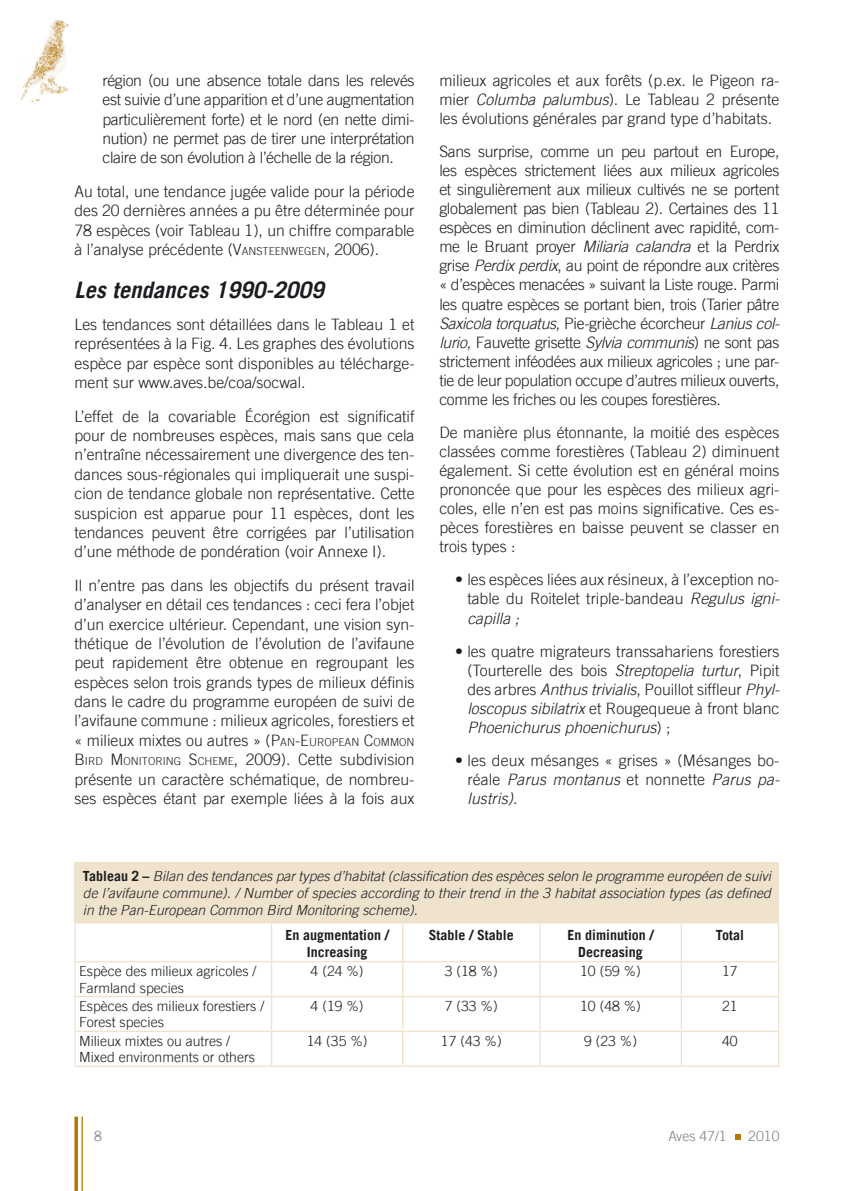
<style>
.page{position:relative;width:844px;height:1191px;background:#fff}
.page>*{position:absolute;margin:0;border:0;box-sizing:border-box;transform-origin:0 0}
.t1{font:italic 700 22.75px "Trade Gothic";color:#1b1c20}
.t2{font:300 15.75px/19.1px "Trade Gothic";color:#1b1c20;text-align:justify}
.t3{font:italic 300 14px/16.8px "Trade Gothic";color:#1b1c20;text-align:justify}
.t4{font:300 14px/16.8px "Trade Gothic";color:#1b1c20}
.t5{font:700 14px/16.8px "Trade Gothic";color:#1b1c20;text-align:center}
.t6{font:300 14px "Trade Gothic";color:#818084}
.s1{font-style:inherit}
.s2{font-size:11.03px}
.s3{font-style:italic}
.s4{font-weight:700;font-style:normal}
</style>
<div class="page">
<svg style="left:735px;top:1134px;width:5px;height:5px"></svg>
<svg style="left:74px;top:1116px;width:4px;height:75px"></svg>
<hr style="left:81px;top:1116px;width:2px;height:75px;background:#b37900">
<img style="left:20px;top:20px;width:49px;height:81px">
<hr style="left:74px;top:923px;width:2px;height:38px;background:#f0e3ce">
<hr style="left:271px;top:923px;width:1px;height:38px;background:#f0e3ce">
<hr style="left:402px;top:923px;width:1px;height:38px;background:#f0e3ce">
<hr style="left:539px;top:923px;width:1px;height:38px;background:#f0e3ce">
<hr style="left:680px;top:923px;width:1px;height:38px;background:#f0e3ce">
<hr style="left:777px;top:923px;width:2px;height:38px;background:#f0e3ce">
<hr style="left:74px;top:961px;width:197px;height:1px;background:#f0e3ce">
<hr style="left:74px;top:962px;width:2px;height:34px;background:#f0e3ce">
<hr style="left:271px;top:961px;width:131px;height:1px;background:#f0e3ce">
<hr style="left:271px;top:962px;width:1px;height:34px;background:#f0e3ce">
<hr style="left:402px;top:961px;width:137px;height:1px;background:#f0e3ce">
<hr style="left:402px;top:962px;width:1px;height:34px;background:#f0e3ce">
<hr style="left:539px;top:961px;width:142px;height:1px;background:#f0e3ce">
<hr style="left:539px;top:962px;width:1px;height:34px;background:#f0e3ce">
<hr style="left:681px;top:961px;width:98px;height:1px;background:#f0e3ce">
<hr style="left:680px;top:962px;width:1px;height:34px;background:#f0e3ce">
<hr style="left:777px;top:962px;width:2px;height:34px;background:#f0e3ce">
<hr style="left:74px;top:996px;width:197px;height:1px;background:#f0e3ce">
<hr style="left:74px;top:997px;width:2px;height:33px;background:#f0e3ce">
<hr style="left:271px;top:996px;width:131px;height:1px;background:#f0e3ce">
<hr style="left:271px;top:997px;width:1px;height:33px;background:#f0e3ce">
<hr style="left:402px;top:996px;width:137px;height:1px;background:#f0e3ce">
<hr style="left:402px;top:997px;width:1px;height:33px;background:#f0e3ce">
<hr style="left:539px;top:996px;width:142px;height:1px;background:#f0e3ce">
<hr style="left:539px;top:997px;width:1px;height:33px;background:#f0e3ce">
<hr style="left:681px;top:996px;width:98px;height:1px;background:#f0e3ce">
<hr style="left:680px;top:997px;width:1px;height:33px;background:#f0e3ce">
<hr style="left:777px;top:997px;width:2px;height:33px;background:#f0e3ce">
<hr style="left:74px;top:1030px;width:197px;height:2px;background:#f0e3ce">
<hr style="left:74px;top:1032px;width:2px;height:33px;background:#f0e3ce">
<hr style="left:271px;top:1030px;width:131px;height:2px;background:#f0e3ce">
<hr style="left:271px;top:1032px;width:1px;height:33px;background:#f0e3ce">
<hr style="left:402px;top:1030px;width:137px;height:2px;background:#f0e3ce">
<hr style="left:402px;top:1032px;width:1px;height:33px;background:#f0e3ce">
<hr style="left:539px;top:1030px;width:142px;height:2px;background:#f0e3ce">
<hr style="left:539px;top:1032px;width:1px;height:33px;background:#f0e3ce">
<hr style="left:681px;top:1030px;width:98px;height:2px;background:#f0e3ce">
<hr style="left:680px;top:1032px;width:1px;height:33px;background:#f0e3ce">
<hr style="left:777px;top:1032px;width:2px;height:33px;background:#f0e3ce">
<hr style="left:74px;top:1065px;width:197px;height:2px;background:#f0e3ce">
<hr style="left:271px;top:1065px;width:131px;height:2px;background:#f0e3ce">
<hr style="left:402px;top:1065px;width:137px;height:2px;background:#f0e3ce">
<hr style="left:539px;top:1065px;width:142px;height:2px;background:#f0e3ce">
<hr style="left:681px;top:1065px;width:98px;height:2px;background:#f0e3ce">
<div style="left:74px;top:862px;width:705px;height:61px;background:#f0e3ce"></div>
<p class="t2" style="left:102px;top:70px;width:313px">région (ou une absence totale dans les relevés est suivie d’une apparition et d’une augmentation particulièrement forte) et le nord (en nette dimi&shy;nution) ne permet pas de tirer une interprétation claire de son évolution à l’échelle de la région.</p>
<p class="t2" style="left:74px;top:181px;width:341px">Au total, une tendance jugée valide pour la période des 20 dernières années a pu être déterminée pour 78 espèces (voir Tableau 1), un chiffre comparable à l’analyse précédente (<span class="s1">V</span><span class="s2">ANSTEENWEGEN</span>, 2006).</p>
<h1 class="t1" style="left:74px;top:276px;width:251px">Les tendances 1990-2009</h1>
<p class="t2" style="left:74px;top:314px;width:341px">Les tendances sont détaillées dans le Tableau 1 et représentées à la Fig. 4. Les graphes des évolutions espèce par espèce sont disponibles au télécharge&shy;ment sur www.aves.be/coa/socwal.</p>
<p class="t2" style="left:74px;top:406px;width:341px">L’effet de la covariable Écorégion est significatif pour de nombreuses espèces, mais sans que cela n’entraîne nécessairement une divergence des ten&shy;dances sous-régionales qui impliquerait une suspi&shy;cion de tendance globale non représentative. Cette suspicion est apparue pour 11 espèces, dont les tendances peuvent être corrigées par l’utilisation d’une méthode de pondération (voir Annexe I).</p>
<p class="t2" style="left:74px;top:575px;width:341px">Il n’entre pas dans les objectifs du présent travail d’analyser en détail ces tendances : ceci fera l’objet d’un exercice ultérieur. Cependant, une vision syn&shy;thétique de l’évolution de l’évolution de l’avifaune peut rapidement être obtenue en regroupant les espèces selon trois grands types de milieux définis dans le cadre du programme européen de suivi de l’avifaune commune : milieux agricoles, forestiers et « milieux mixtes ou autres » (<span class="s1">P</span><span class="s2">AN</span><span class="s1">-E</span><span class="s2">UROPEAN</span> <span class="s1">C</span><span class="s2">OMMON </span><span class="s1">B</span> <span class="s2">IRD</span> <span class="s1">M</span> <span class="s2">ONITORING</span> <span class="s1">S</span><span class="s2">CHEME</span>, 2009). Cette subdivision présente un caractère schématique, de nombreu&shy;ses espèces étant par exemple liées à la fois aux</p>
<p class="t2" style="left:439px;top:70px;width:341px">milieux agricoles et aux forêts (p.ex. le Pigeon ra&shy;mier <span class="s3">Columba palumbus</span>). Le Tableau 2 présente les évolutions générales par grand type d’habitats.</p>
<p class="t2" style="left:439px;top:142px;width:342px">Sans surprise, comme un peu partout en Europe, les espèces strictement liées aux milieux agricoles et singulièrement aux milieux cultivés ne se portent globalement pas bien (Tableau 2). Certaines des 11 espèces en diminution déclinent avec rapidité, com&shy;me le Bruant proyer <span class="s3">Miliaria calandra</span> et la Perdrix grise <span class="s3">Perdix perdix</span>, au point de répondre aux critères « d’espèces menacées » suivant la Liste rouge. Parmi les quatre espèces se portant bien, trois (Tarier pâtre <span class="s3">Saxicola torquatus</span>, Pie-grièche écorcheur <span class="s3">Lanius col&shy;lurio</span>, Fauvette grisette <span class="s3">Sylvia communis</span>) ne sont pas strictement inféodées aux milieux agricoles ; une par&shy;tie de leur population occupe d’autres milieux ouverts, comme les friches ou les coupes forestières.</p>
<p class="t2" style="left:439px;top:422px;width:341px">De manière plus étonnante, la moitié des espèces classées comme forestières (Tableau 2) diminuent également. Si cette évolution est en général moins prononcée que pour les espèces des milieux agri&shy;coles, elle n’en est pas moins significative. Ces es&shy;pèces forestières en baisse peuvent se classer en trois types :</p>
<p class="t2" style="left:467px;top:570px;width:314px;text-indent:-12px">• les espèces liées aux résineux, à l’exception no&shy;table du Roitelet triple-bandeau <span class="s3">Regulus igni&shy;capilla ;</span></p>
<p class="t2" style="left:467px;top:641px;width:314px;text-indent:-12px">• les quatre migrateurs transsahariens forestiers (Tourterelle des bois <span class="s3">Streptopelia turtur</span>, Pipit des arbres <span class="s3">Anthus trivialis</span>, Pouillot siffleur <span class="s3">Phyl&shy;loscopus sibilatrix</span> et Rougequeue à front blanc <span class="s3">Phoenichurus phoenichurus</span>) ;</p>
<p class="t2" style="left:467px;top:750px;width:314px;text-indent:-12px">• les deux mésanges « grises » (Mésanges bo&shy;réale <span class="s3">Parus montanus</span> et nonnette <span class="s3">Parus pa&shy;lustris)</span>.</p>
<p class="t3" style="left:83px;top:867px;width:689px"><span class="s4">Tableau 2 –</span> Bilan des tendances par types d’habitat (classification des espèces selon le programme européen de suivi de l’avifaune commune). / Number of species according to their trend in the 3 habitat association types (as defined in the Pan-European Common Bird Monitoring scheme).</p>
<p class="t5" style="left:285px;top:926px;width:105px">En augmentation /<br>Increasing</p>
<p class="t5" style="left:429px;top:926px;width:86px">Stable / Stable</p>
<p class="t5" style="left:567px;top:926px;width:88px">En diminution /<br>Decreasing</p>
<p class="t5" style="left:715px;top:926px;width:30px">Total</p>
<p class="t4" style="left:79px;top:962px;width:179px">Espèce des milieux agricoles /<br>Farmland species</p>
<p class="t4" style="left:310px;top:962px;width:54px">4 (24 %)</p>
<p class="t4" style="left:444px;top:962px;width:54px">3 (18 %)</p>
<p class="t4" style="left:580px;top:962px;width:62px">10 (59 %)</p>
<p class="t4" style="left:722px;top:962px;width:17px">17</p>
<p class="t4" style="left:79px;top:997px;width:187px">Espèces des milieux forestiers /<br>Forest species</p>
<p class="t4" style="left:310px;top:997px;width:54px">4 (19 %)</p>
<p class="t4" style="left:444px;top:997px;width:54px">7 (33 %)</p>
<p class="t4" style="left:580px;top:997px;width:62px">10 (48 %)</p>
<p class="t4" style="left:722px;top:997px;width:17px">21</p>
<p class="t4" style="left:79px;top:1032px;width:177px">Milieux mixtes ou autres /<br>Mixed environments or others</p>
<p class="t4" style="left:307px;top:1032px;width:62px">14 (35 %)</p>
<p class="t4" style="left:441px;top:1032px;width:62px">17 (43 %)</p>
<p class="t4" style="left:584px;top:1032px;width:54px">9 (23 %)</p>
<p class="t4" style="left:722px;top:1032px;width:17px">40</p>
<p class="t6" style="left:94px;top:1128px;width:9px">8</p>
<p class="t6" style="left:668px;top:1128px;width:60px">Aves 47/1</p>
<p class="t6" style="left:748px;top:1128px;width:33px">2010</p>
</div>
